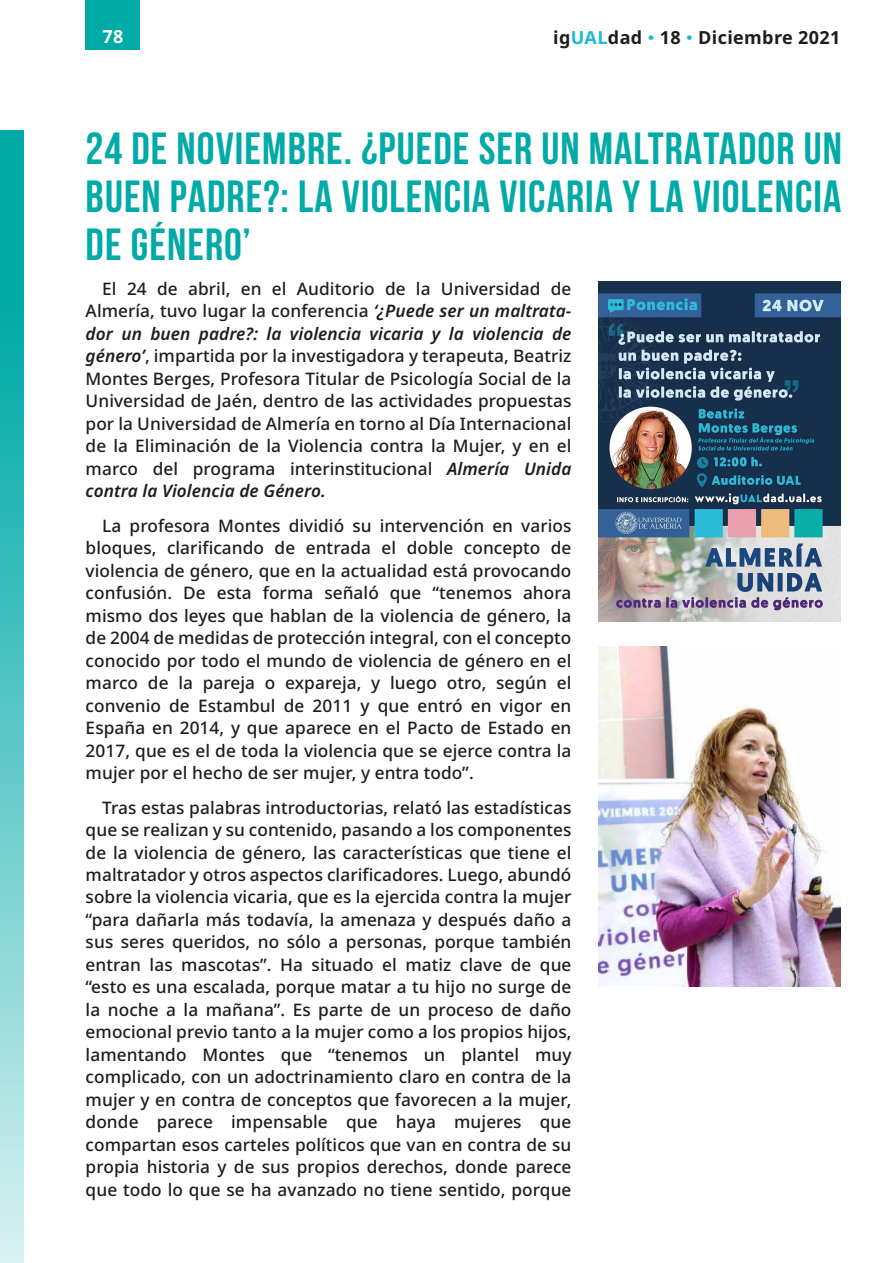
<style>
.page{position:relative;width:893px;height:1263px;background:#fff}
.page>*{position:absolute;margin:0;border:0;box-sizing:border-box;transform-origin:0 0}
.t1{font:700 45px/48px "Bebas Neue";letter-spacing:.025em;color:#00aaa7;text-align:justify}
.t2{font:700 18px "Noto Sans";letter-spacing:.02em;color:#1d1d1b}
.t3{font:700 18px "Noto Sans";color:#fff}
.t4{font:500 17.25px/22.5px "Noto Sans";letter-spacing:.005em;color:#1d1d1b;text-align:justify}
.s1{color:#1cb9d8}
.s2{font-weight:600;font-style:italic}
</style>
<div class="page">
<img style="left:598px;top:282px;width:243px;height:340px">
<img style="left:598px;top:646px;width:243px;height:340px">
<div style="left:0;top:131px;width:23px;height:1132px;background:linear-gradient(to bottom,#00a09c,#ceeeee)"></div>
<div style="left:86px;top:0;width:54px;height:50px;background:#00aaa7"></div>
<p class="t3" style="left:102px;top:24px;width:22px">78</p>
<p class="t2" style="left:553px;top:25px;width:289px">ig<span class="s1">UAL</span>dad <span class="s1">ꞏ</span> 18 <span class="s1">ꞏ</span> Diciembre 2021</p>
<h1 class="t1" style="left:86px;top:123px;width:758px">24 DE NOVIEMBRE. ¿PUEDE SER UN MALTRATADOR UN BUEN PADRE?: LA VIOLENCIA VICARIA Y LA VIOLENCIA DE GÉNERO’</h1>
<p class="t4" style="left:86px;top:277px;width:487px;text-indent:17px">El 24 de abril, en el Auditorio de la Universidad de Almería, tuvo lugar la conferencia <span class="s2">‘¿Puede ser un maltrata&shy;dor un buen padre?: la violencia vicaria y la violencia de género’</span>, impartida por la investigadora y terapeuta, Beatriz Montes Berges, Profesora Titular de Psicología Social de la Universidad de Jaén, dentro de las actividades propuestas por la Universidad de Almería en torno al Día Internacional de la Eliminación de la Violencia contra la Mujer, y en el marco del programa interinstitucional <span class="s2">Almería Unida contra la Violencia de Género.</span></p>
<p class="t4" style="left:86px;top:514px;width:487px;text-indent:17px">La profesora Montes dividió su intervención en varios bloques, clarificando de entrada el doble concepto de violencia de género, que en la actualidad está provocando confusión. De esta forma señaló que “tenemos ahora mismo dos leyes que hablan de la violencia de género, la de 2004 de medidas de protección integral, con el concepto conocido por todo el mundo de violencia de género en el marco de la pareja o expareja, y luego otro, según el convenio de Estambul de 2011 y que entró en vigor en España en 2014, y que aparece en el Pacto de Estado en 2017, que es el de toda la violencia que se ejerce contra la mujer por el hecho de ser mujer, y entra todo”.</p>
<p class="t4" style="left:86px;top:796px;width:487px;text-indent:17px">Tras estas palabras introductorias, relató las estadísticas que se realizan y su contenido, pasando a los componentes de la violencia de género, las características que tiene el maltratador y otros aspectos clarificadores. Luego, abundó sobre la violencia vicaria, que es la ejercida contra la mujer “para dañarla más todavía, la amenaza y después daño a sus seres queridos, no sólo a personas, porque también entran las mascotas”. Ha situado el matiz clave de que “esto es una escalada, porque matar a tu hijo no surge de la noche a la mañana”. Es parte de un proceso de daño emocional previo tanto a la mujer como a los propios hijos, lamentando Montes que “tenemos un plantel muy complicado, con un adoctrinamiento claro en contra de la mujer y en contra de conceptos que favorecen a la mujer, donde parece impensable que haya mujeres que compartan esos carteles políticos que van en contra de su propia historia y de sus propios derechos, donde parece que todo lo que se ha avanzado no tiene sentido, porque</p>
</div>
